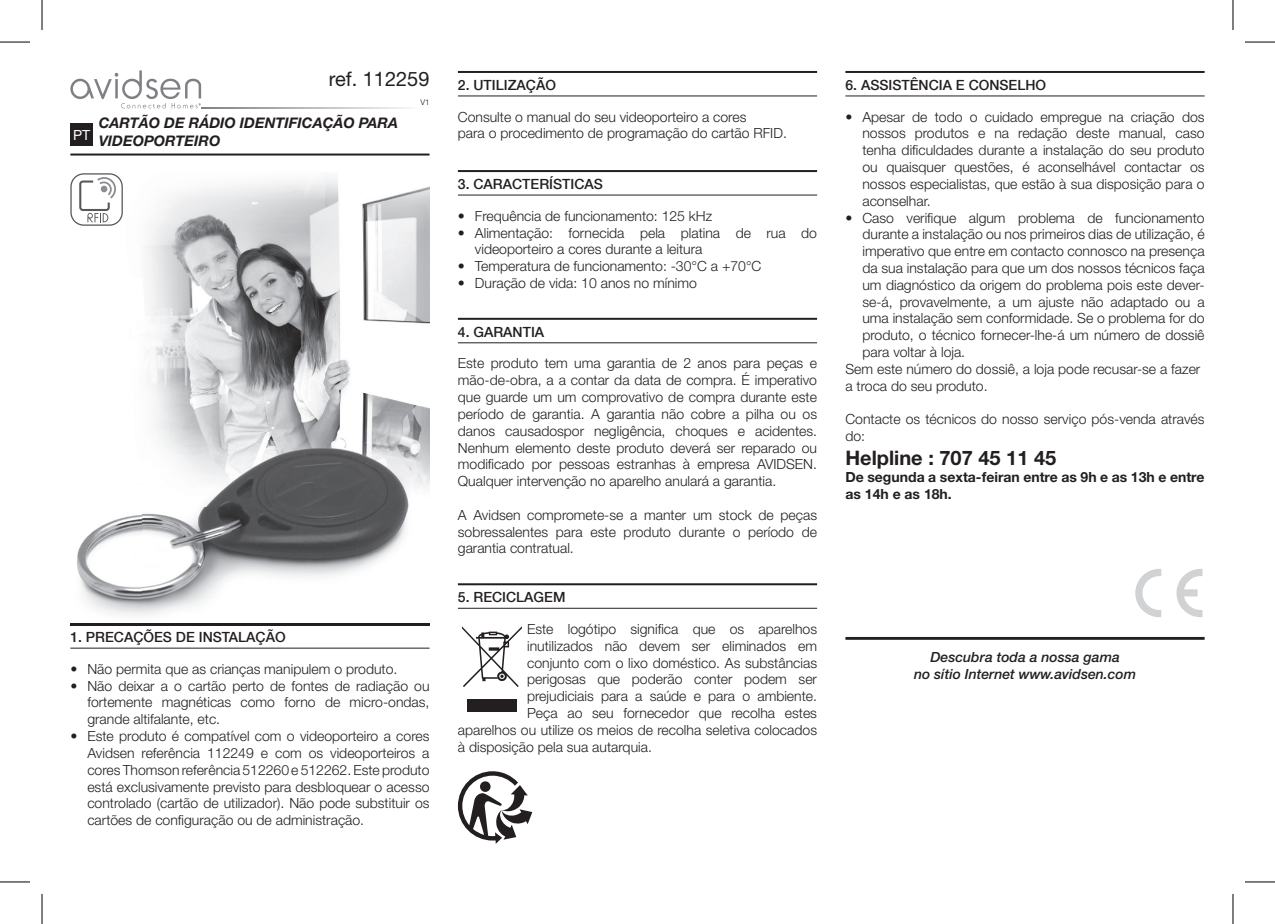
<style>
.page{position:relative;width:1275px;height:924px;background:#fff}
.page>*{position:absolute;margin:0;border:0;box-sizing:border-box;transform-origin:0 0}
.t1{font:700 20px "Helvetica Neue";color:#231f20}
.t2{font:20px "Helvetica Neue";color:#231f20}
.t3{font:italic 700 14.6px/17.6px "Helvetica Neue";color:#231f20}
.t4{font:300 14px/16.8px "Helvetica Neue";color:#231f20;text-align:justify}
.t5{font:500 14px "Helvetica Neue";color:#231f20}
.t6{font:700 14px/16.8px "Helvetica Neue";color:#231f20}
.t7{font:italic 500 14px/16.8px "Helvetica Neue";color:#231f20;text-align:center}
.t8{font:14px "Helvetica Neue";color:#fff}
.t9{font:300 8px "Helvetica Neue";color:#231f20}
</style>
<div class="page">
<hr style="left:458px;top:95px;width:359px;height:1px;background:#231f20">
<hr style="left:458px;top:194px;width:359px;height:1px;background:#231f20">
<hr style="left:458px;top:342px;width:359px;height:1px;background:#231f20">
<hr style="left:458px;top:607px;width:359px;height:1px;background:#231f20">
<hr style="left:458px;top:71px;width:359px;height:2px;background:#231f20">
<hr style="left:458px;top:170px;width:359px;height:2px;background:#231f20">
<hr style="left:458px;top:317px;width:359px;height:2px;background:#231f20">
<hr style="left:458px;top:583px;width:359px;height:2px;background:#231f20">
<svg style="left:462px;top:626px;width:60px;height:60px"></svg>
<div style="left:467px;top:698px;width:50px;height:13px;background:#231f20"></div>
<svg style="left:458px;top:771px;width:75px;height:73px"></svg>
<hr style="left:70px;top:647px;width:359px;height:1px;background:#231f20">
<div style="left:70px;top:123px;width:23px;height:23px;background:#231f20"></div>
<hr style="left:70px;top:153px;width:359px;height:2px;background:#231f20">
<svg style="left:201px;top:108px;width:207px;height:1px"></svg>
<svg style="left:70px;top:70px;width:131px;height:38px"></svg>
<img style="left:146px;top:178px;width:283px;height:328px">
<img style="left:70px;top:514px;width:72px;height:112px">
<img style="left:142px;top:506px;width:287px;height:120px">
<img style="left:70px;top:623px;width:359px;height:2px">
<svg style="left:70px;top:173px;width:53px;height:53px"></svg>
<hr style="left:845px;top:95px;width:359px;height:1px;background:#231f20">
<hr style="left:845px;top:71px;width:359px;height:2px;background:#231f20">
<hr style="left:845px;top:636px;width:359px;height:3px;background:#231f20">
<svg style="left:1135px;top:569px;width:26px;height:48px"></svg>
<svg style="left:1176px;top:569px;width:26px;height:48px"></svg>
<hr style="left:0;top:42px;width:30px;height:1px;background:#000">
<hr style="left:1245px;top:42px;width:30px;height:1px;background:#000">
<hr style="left:0;top:881px;width:30px;height:1px;background:#000">
<hr style="left:1245px;top:881px;width:30px;height:1px;background:#000">
<hr style="left:42px;top:0;width:1px;height:30px;background:#000">
<hr style="left:42px;top:893px;width:1px;height:30px;background:#000">
<hr style="left:1232px;top:0;width:1px;height:30px;background:#000">
<hr style="left:1232px;top:893px;width:1px;height:30px;background:#000">
<p class="t8" style="left:73px;top:126px;width:19px">PT</p>
<h1 class="t2" style="left:329px;top:67px;width:102px">ref. 112259</h1>
<p class="t9" style="left:420px;top:97px;width:11px">V1</p>
<p class="t3" style="left:99px;top:114px;width:301px">CARTÃO DE RÁDIO IDENTIFICAÇÃO PARA<br>VIDEOPORTEIRO</p>
<p class="t5" style="left:70px;top:628px;width:217px">1. PRECAÇÕES DE INSTALAÇÃO</p>
<p class="t4" style="left:70px;top:659px;width:328px">• Não permita que as crianças manipulem o produto.</p>
<p class="t4" style="left:87px;top:676px;width:344px;text-indent:-17px">• Não deixar a o cartão perto de fontes de radiação ou fortemente magnéticas como forno de micro-ondas, grande altifalante, etc.</p>
<p class="t4" style="left:87px;top:727px;width:344px;text-indent:-17px">• Este produto é compatível com o videoporteiro a cores Avidsen referência 112249 e com os videoporteiros a cores Thomson referência 512260 e 512262. Este produto está exclusivamente previsto para desbloquear o acesso controlado (cartão de utilizador). Não pode substituir os cartões de configuração ou de administração.</p>
<p class="t5" style="left:458px;top:76px;width:100px">2. UTILIZAÇÃO</p>
<p class="t4" style="left:458px;top:108px;width:330px">Consulte o manual do seu videoporteiro a cores<br>para o procedimento de programação do cartão RFID.</p>
<p class="t5" style="left:458px;top:175px;width:146px">3. CARACTERÍSTICAS</p>
<p class="t4" style="left:458px;top:207px;width:256px">• Frequência de funcionamento: 125 kHz</p>
<p class="t4" style="left:475px;top:224px;width:344px;text-indent:-17px">• Alimentação: fornecida pela platina de rua do videoporteiro a cores durante a leitura</p>
<p class="t4" style="left:458px;top:257px;width:305px">• Temperatura de funcionamento: -30°C a +70°C</p>
<p class="t4" style="left:458px;top:274px;width:241px">• Duração de vida: 10 anos no mínimo</p>
<p class="t5" style="left:458px;top:323px;width:88px">4. GARANTIA</p>
<p class="t4" style="left:458px;top:354px;width:361px">Este produto tem uma garantia de 2 anos para peças e mão-de-obra, a a contar da data de compra. É imperativo que guarde um um comprovativo de compra durante este período de garantia. A garantia não cobre a pilha ou os danos causados por negligência, choques e acidentes.<br>Nenhum elemento deste produto deverá ser reparado ou modificado por pessoas estranhas à empresa AVIDSEN.<br>Qualquer intervenção no aparelho anulará a garantia.</p>
<p class="t4" style="left:458px;top:506px;width:361px">A Avidsen compromete-se a manter um stock de peças sobressalentes para este produto durante o período de garantia contratual.</p>
<p class="t5" style="left:458px;top:588px;width:109px">5. RECICLAGEM</p>
<p class="t4" style="left:527px;top:620px;width:291px">Este logótipo significa que os aparelhos</p>
<p class="t4" style="left:527px;top:636px;width:291px">inutilizados não devem ser eliminados em</p>
<p class="t4" style="left:527px;top:653px;width:291px">conjunto com o lixo doméstico. As substâncias</p>
<p class="t4" style="left:527px;top:670px;width:291px">perigosas que poderão conter podem ser</p>
<p class="t4" style="left:527px;top:687px;width:291px">prejudiciais para a saúde e para o ambiente.</p>
<p class="t4" style="left:527px;top:704px;width:291px">Peça ao seu fornecedor que recolha estes</p>
<p class="t4" style="left:458px;top:720px;width:361px">aparelhos ou utilize os meios de recolha seletiva colocados</p>
<p class="t4" style="left:458px;top:737px;width:195px">à disposição pela sua autarquia.</p>
<p class="t5" style="left:845px;top:76px;width:202px">6. ASSISTÊNCIA E CONSELHO</p>
<p class="t4" style="left:862px;top:108px;width:344px;text-indent:-17px">• Apesar de todo o cuidado empregue na criação dos nossos produtos e na redação deste manual, caso tenha dificuldades durante a instalação do seu produto ou quaisquer questões, é aconselhável contactar os nossos especialistas, que estão à sua disposição para o aconselhar.</p>
<p class="t4" style="left:845px;top:209px;width:361px">• Caso verifique algum problema de funcionamento</p>
<p class="t4" style="left:862px;top:225px;width:344px">durante a instalação ou nos primeiros dias de utilização, é</p>
<p class="t4" style="left:862px;top:242px;width:344px">imperativo que entre em contacto connosco na presença</p>
<p class="t4" style="left:862px;top:259px;width:344px">da sua instalação para que um dos nossos técnicos faça</p>
<p class="t4" style="left:862px;top:276px;width:344px">um diagnóstico da origem do problema pois este dever-</p>
<p class="t4" style="left:862px;top:293px;width:344px">se-á, provavelmente, a um ajuste não adaptado ou a</p>
<p class="t4" style="left:862px;top:309px;width:343px">uma instalação sem conformidade. Se o problema for do</p>
<p class="t4" style="left:862px;top:326px;width:344px">produto, o técnico fornecer-lhe-á um número de dossiê</p>
<p class="t4" style="left:862px;top:343px;width:104px">para voltar à loja.</p>
<p class="t4" style="left:845px;top:360px;width:356px">Sem este número do dossiê, a loja pode recusar-se a fazer</p>
<p class="t4" style="left:845px;top:377px;width:144px">a troca do seu produto.</p>
<p class="t4" style="left:845px;top:410px;width:361px">Contacte os técnicos do nosso serviço pós-venda através do:</p>
<h1 class="t1" style="left:845px;top:445px;width:212px">Helpline : 707 45 11 45</h1>
<p class="t6" style="left:845px;top:468px;width:360px">De segunda a sexta-feiran entre as 9h e as 13h e entre as 14h e as 18h.</p>
<p class="t7" style="left:914px;top:648px;width:224px">Descubra toda a nossa gama<br>no sítio Internet www.avidsen.com</p>
</div>
